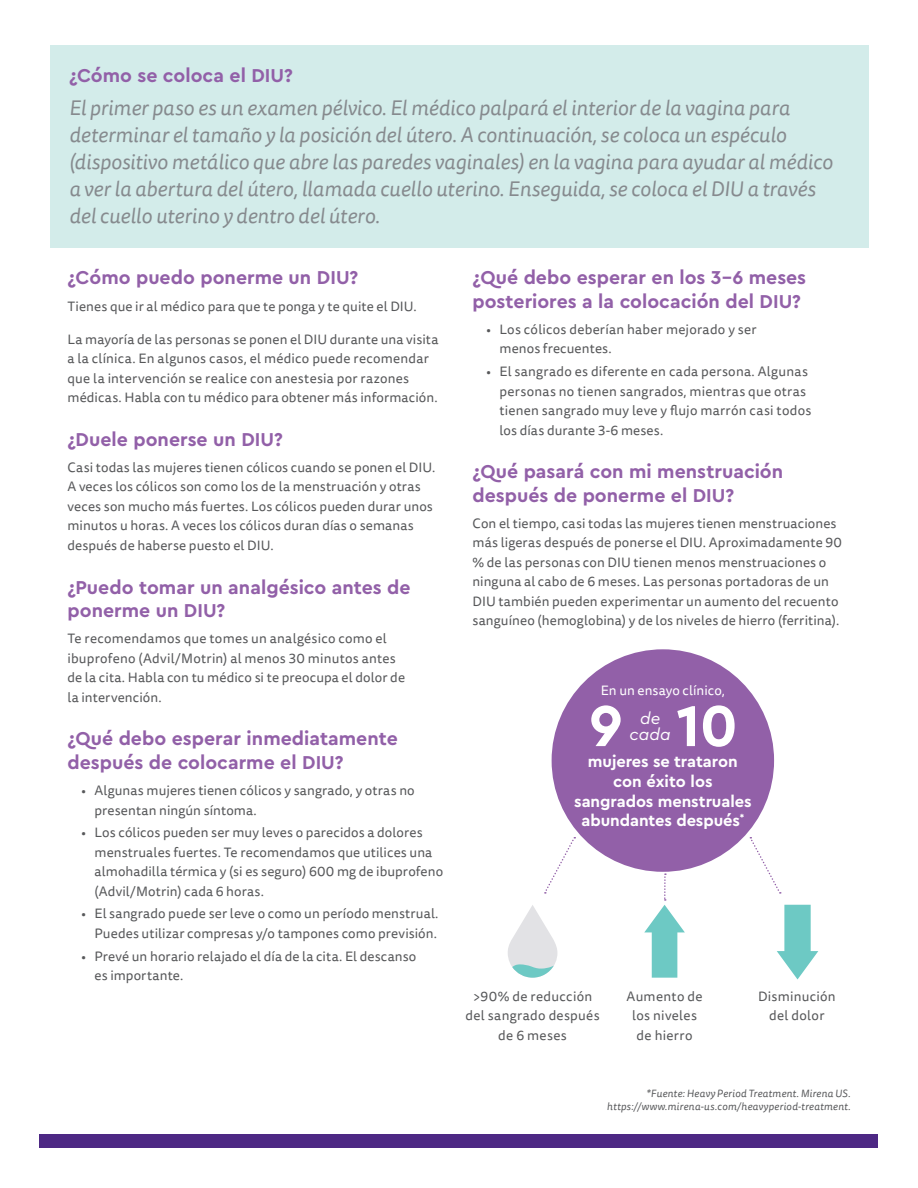
<style>
.page{position:relative;width:918px;height:1188px;background:#fff}
.page>*{position:absolute;margin:0;border:0;box-sizing:border-box;transform-origin:0 0}
.Number_Stats{font:700 60.6px "Cera PRO";color:#fff}
.Overview_Copy{font:italic 21px/27px "Tisa Sans OT";color:#868a8e}
.Second_Level_-_light_purple{font:700 19.5px/23.4px "Cera PRO";color:#9260a8}
.Number_Stats-2{font:italic 16.8px/15.9px "Cera PRO";color:#fff;text-align:center}
.Second_Level_-_light_purple-2{font:700 16.5px/19.8px "Cera PRO";letter-spacing:-.005em;color:#fff;text-align:center}
.Body_Copy_-_Preferred{font:13.5px/19.5px "Tisa Sans OT";letter-spacing:.01em;color:#57585a}
.Number_Stats_Label{font:13.5px/19.5px "Tisa Sans OT";letter-spacing:.02em;color:#57585a;text-align:center}
.Body_Copy_-_Preferred-2{font:13.5px "Tisa Sans OT";color:#fff}
.Body_Copy_-_Preferred-3{font:italic 10.5px/12.6px "Tisa Sans OT";letter-spacing:.02em;color:#57585a;text-align:right}
</style>
<div class="page">
<svg style="left:508px;top:905px;width:49px;height:73px"></svg>
<div style="left:50px;top:45px;width:818px;height:202px;background:#d3ecea"></div>
<div style="left:552px;top:649px;width:222px;height:223px;background:#9260a8;border-radius:50%"></div>
<svg style="left:544px;top:837px;width:31px;height:57px"></svg>
<svg style="left:750px;top:837px;width:31px;height:57px"></svg>
<svg style="left:644px;top:873px;width:41px;height:105px"></svg>
<svg style="left:777px;top:905px;width:41px;height:74px"></svg>
<div style="left:40px;top:1134px;width:838px;height:14px;background:#4d2884"></div>
<p class="Second_Level_-_light_purple" style="left:69px;top:63px;width:225px">¿Cómo se coloca el DIU?</p>
<p class="Overview_Copy" style="left:69px;top:96px;width:765px">El primer paso es un examen pélvico. El médico palpará el interior de la vagina para determinar el tamaño y la posición del útero. A continuación, se coloca un espéculo (dispositivo metálico que abre las paredes vaginales) en la vagina para ayudar al médico a ver la abertura del útero, llamada cuello uterino. Enseguida, se coloca el DIU a través del cuello uterino y dentro del útero.</p>
<p class="Second_Level_-_light_purple" style="left:68px;top:265px;width:292px">¿Cómo puedo ponerme un DIU?</p>
<p class="Body_Copy_-_Preferred" style="left:68px;top:297px;width:351px">Tienes que ir al médico para que te ponga y te quite el DIU.</p>
<p class="Body_Copy_-_Preferred" style="left:68px;top:330px;width:372px">La mayoría de las personas se ponen el DIU durante una visita a la clínica. En algunos casos, el médico puede recomendar que la intervención se realice con anestesia por razones médicas. Habla con tu médico para obtener más información.</p>
<p class="Second_Level_-_light_purple" style="left:68px;top:427px;width:217px">¿Duele ponerse un DIU?</p>
<p class="Body_Copy_-_Preferred" style="left:68px;top:458px;width:369px">Casi todas las mujeres tienen cólicos cuando se ponen el DIU.<br>A veces los cólicos son como los de la menstruación y otras veces son mucho más fuertes. Los cólicos pueden durar unos minutos u horas. A veces los cólicos duran días o semanas después de haberse puesto el DIU.</p>
<p class="Second_Level_-_light_purple" style="left:68px;top:574px;width:345px">¿Puedo tomar un analgésico antes de ponerme un DIU?</p>
<p class="Body_Copy_-_Preferred" style="left:68px;top:630px;width:339px">Te recomendamos que tomes un analgésico como el ibuprofeno (Advil/Motrin) al menos 30 minutos antes de la cita. Habla con tu médico si te preocupa el dolor de la intervención.</p>
<p class="Second_Level_-_light_purple" style="left:68px;top:726px;width:332px">¿Qué debo esperar inmediatamente después de colocarme el DIU?</p>
<p class="Body_Copy_-_Preferred" style="left:94px;top:781px;width:322px;text-indent:-14px">• Algunas mujeres tienen cólicos y sangrado, y otras no presentan ningún síntoma.</p>
<p class="Body_Copy_-_Preferred" style="left:94px;top:824px;width:350px;text-indent:-14px">• Los cólicos pueden ser muy leves o parecidos a dolores menstruales fuertes. Te recomendamos que utilices una almohadilla térmica y (si es seguro) 600 mg de ibuprofeno (Advil/Motrin) cada 6 horas.</p>
<p class="Body_Copy_-_Preferred" style="left:81px;top:905px;width:359px;text-align:right">• El sangrado puede ser leve o como un período menstrual.<br>Puedes utilizar compresas y/o tampones como previsión.</p>
<p class="Body_Copy_-_Preferred" style="left:94px;top:947px;width:323px;text-indent:-14px">• Prevé un horario relajado el día de la cita. El descanso es importante.</p>
<p class="Second_Level_-_light_purple" style="left:472px;top:265px;width:335px">¿Qué debo esperar en los 3-6 meses posteriores a la colocación del DIU?</p>
<p class="Body_Copy_-_Preferred" style="left:500px;top:320px;width:259px;text-indent:-14px">• Los cólicos deberían haber mejorado y ser menos frecuentes.</p>
<p class="Body_Copy_-_Preferred" style="left:500px;top:363px;width:313px;text-indent:-14px">• El sangrado es diferente en cada persona. Algunas personas no tienen sangrados, mientras que otras tienen sangrado muy leve y flujo marrón casi todos los días durante 3-6 meses.</p>
<p class="Second_Level_-_light_purple" style="left:472px;top:459px;width:312px">¿Qué pasará con mi menstruación después de ponerme el DIU?</p>
<p class="Body_Copy_-_Preferred" style="left:472px;top:514px;width:371px">Con el tiempo, casi todas las mujeres tienen menstruaciones más ligeras después de ponerse el DIU. Aproximadamente 90 % de las personas con DIU tienen menos menstruaciones o ninguna al cabo de 6 meses. Las personas portadoras de un DIU también pueden experimentar un aumento del recuento sanguíneo (hemoglobina) y de los niveles de hierro (ferritina).</p>
<p class="Body_Copy_-_Preferred-2" style="left:601px;top:682px;width:126px">En un ensayo clínico,</p>
<p class="Number_Stats" style="left:589px;top:686px;width:151px">9 10</p>
<p class="Number_Stats-2" style="left:630px;top:710px;width:43px">de cada</p>
<p class="Second_Level_-_light_purple-2" style="left:574px;top:751px;width:179px">mujeres se trataron con éxito los sangrados menstruales abundantes después<sup>*</sup></p>
<p class="Number_Stats_Label" style="left:465px;top:987px;width:136px">&gt;90% de reducción del sangrado después de 6 meses</p>
<p class="Number_Stats_Label" style="left:627px;top:987px;width:78px">Aumento de los niveles de hierro</p>
<p class="Number_Stats_Label" style="left:758px;top:987px;width:79px">Disminución del dolor</p>
<p class="Body_Copy_-_Preferred-3" style="left:607px;top:1088px;width:245px">*Fuente: Heavy Period Treatment. Mirena US. https://www.mirena-us.com/heavyperiod-treatment.</p>
</div>
